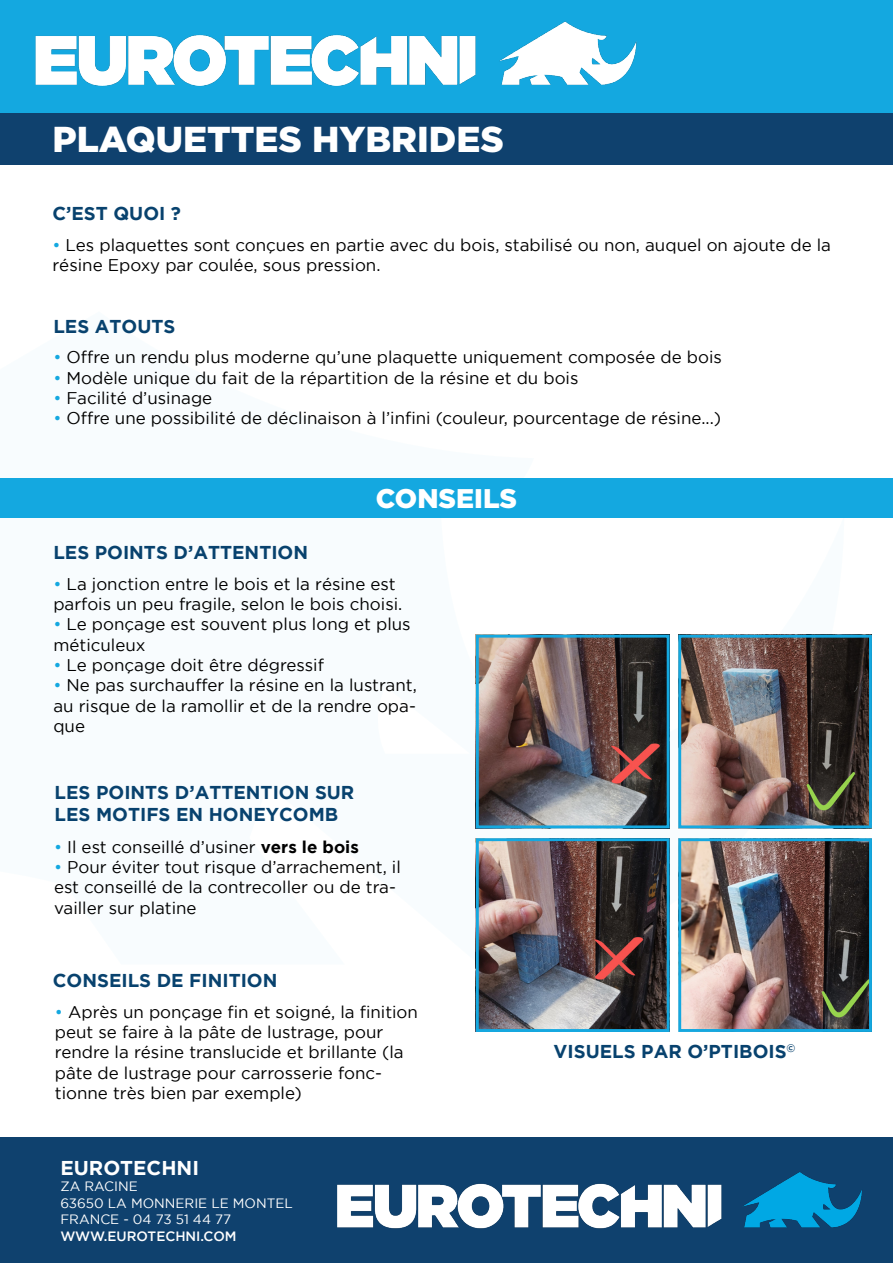
<style>
.page{position:relative;width:893px;height:1263px;background:#fff}
.page>*{position:absolute;margin:0;border:0;box-sizing:border-box;transform-origin:0 0}
.t1{font:900 36px "Gotham";color:#fff}
.t2{font:900 27px "Gotham";color:#fff}
.t3{font:700 19.95px "Gotham";color:#fff}
.t4{font:700 18.6px/22.4px "Gotham";color:#08426e}
.t5{font:16.95px/20.4px "Gotham";color:#000}
.t6{font:13.5px "Gotham";color:#fff}
.t7{font:500 13.5px "Gotham";color:#fff}
.s1{color:#14a8e0}
.s2{font-weight:700}
</style>
<div class="page">
<div style="left:0;top:1137px;width:893px;height:126px;background:#0f416e"></div>
<div style="left:0;top:0;width:893px;height:115px;background:#14a8e0"></div>
<img style="left:35px;top:21px;width:602px;height:65px">
<div style="left:0;top:114px;width:893px;height:51px;background:#0f416e"></div>
<div style="left:0;top:478px;width:893px;height:40px;background:#14a8e0"></div>
<img style="left:337px;top:1172px;width:525px;height:57px">
<img style="left:682px;top:842px;width:186px;height:186px">
<div style="left:678px;top:838px;width:194px;height:194px;border:3px solid #14a8e0"></div>
<img style="left:480px;top:639px;width:186px;height:185px">
<div style="left:476px;top:635px;width:194px;height:193px;border:3px solid #14a8e0"></div>
<img style="left:682px;top:639px;width:186px;height:185px">
<div style="left:678px;top:635px;width:194px;height:193px;border:3px solid #14a8e0"></div>
<img style="left:480px;top:842px;width:186px;height:186px">
<div style="left:476px;top:838px;width:194px;height:194px;border:3px solid #14a8e0"></div>
<p class="t1" style="left:52px;top:119px;width:453px">PLAQUETTES HYBRIDES</p>
<p class="t4" style="left:52px;top:202px;width:130px">C’EST QUOI ?</p>
<p class="t5" style="left:52px;top:234px;width:780px"><span class="s1">•</span> Les plaquettes sont conçues en partie avec du bois, stabilisé ou non, auquel on ajoute de la résine Epoxy par coulée, sous pression.</p>
<p class="t4" style="left:53px;top:315px;width:124px">LES ATOUTS</p>
<p class="t5" style="left:53px;top:347px;width:670px"><span class="s1">•</span> Offre un rendu plus moderne qu’une plaquette uniquement composée de bois</p>
<p class="t5" style="left:53px;top:367px;width:527px"><span class="s1">•</span> Modèle unique du fait de la répartition de la résine et du bois</p>
<p class="t5" style="left:53px;top:387px;width:160px"><span class="s1">•</span> Facilité d’usinage</p>
<p class="t5" style="left:53px;top:408px;width:669px"><span class="s1">•</span> Offre une possibilité de déclinaison à l’infini (couleur, pourcentage de résine...)</p>
<p class="t4" style="left:53px;top:541px;width:256px">LES POINTS D’ATTENTION</p>
<p class="t2" style="left:376px;top:483px;width:143px">CONSEILS</p>
<p class="t5" style="left:53px;top:573px;width:351px"><span class="s1">•</span> La jonction entre le bois et la résine est parfois un peu fragile, selon le bois choisi.</p>
<p class="t5" style="left:53px;top:614px;width:359px"><span class="s1">•</span> Le ponçage est souvent plus long et plus méticuleux</p>
<p class="t5" style="left:53px;top:655px;width:272px"><span class="s1">•</span> Le ponçage doit être dégressif</p>
<p class="t5" style="left:53px;top:675px;width:365px;text-align:justify"><span class="s1">•</span> Ne pas surchauffer la résine en la lustrant, au risque de la ramollir et de la rendre opa&shy;que</p>
<p class="t4" style="left:55px;top:781px;width:301px">LES POINTS D’ATTENTION SUR<br>LES MOTIFS EN HONEYCOMB</p>
<p class="t5" style="left:54px;top:836px;width:306px"><span class="s1">•</span> Il est conseillé d’usiner <span class="s2">vers le bois</span></p>
<p class="t5" style="left:54px;top:857px;width:348px"><span class="s1">•</span> Pour éviter tout risque d’arrachement, il est conseillé de la contrecoller ou de tra&shy;vailler sur platine</p>
<p class="t4" style="left:53px;top:969px;width:226px">CONSEILS DE FINITION</p>
<p class="t5" style="left:55px;top:1001px;width:365px"><span class="s1">•</span> Après un ponçage fin et soigné, la finition peut se faire à la pâte de lustrage, pour rendre la résine translucide et brillante (la pâte de lustrage pour carrosserie fonc&shy;tionne très bien par exemple)</p>
<p class="t3" style="left:60px;top:1156px;width:140px">EUROTECHNI</p>
<p class="t6" style="left:60px;top:1179px;width:79px">ZA RACINE</p>
<p class="t6" style="left:60px;top:1195px;width:234px">63650 LA MONNERIE LE MONTEL</p>
<p class="t6" style="left:60px;top:1212px;width:172px">FRANCE - 04 73 51 44 77</p>
<p class="t7" style="left:60px;top:1228px;width:178px">WWW.EUROTECHNI.COM</p>
<p class="t4" style="left:554px;top:1040px;width:243px">VISUELS PAR O’PTIBOIS<sup>©</sup></p>
</div>
